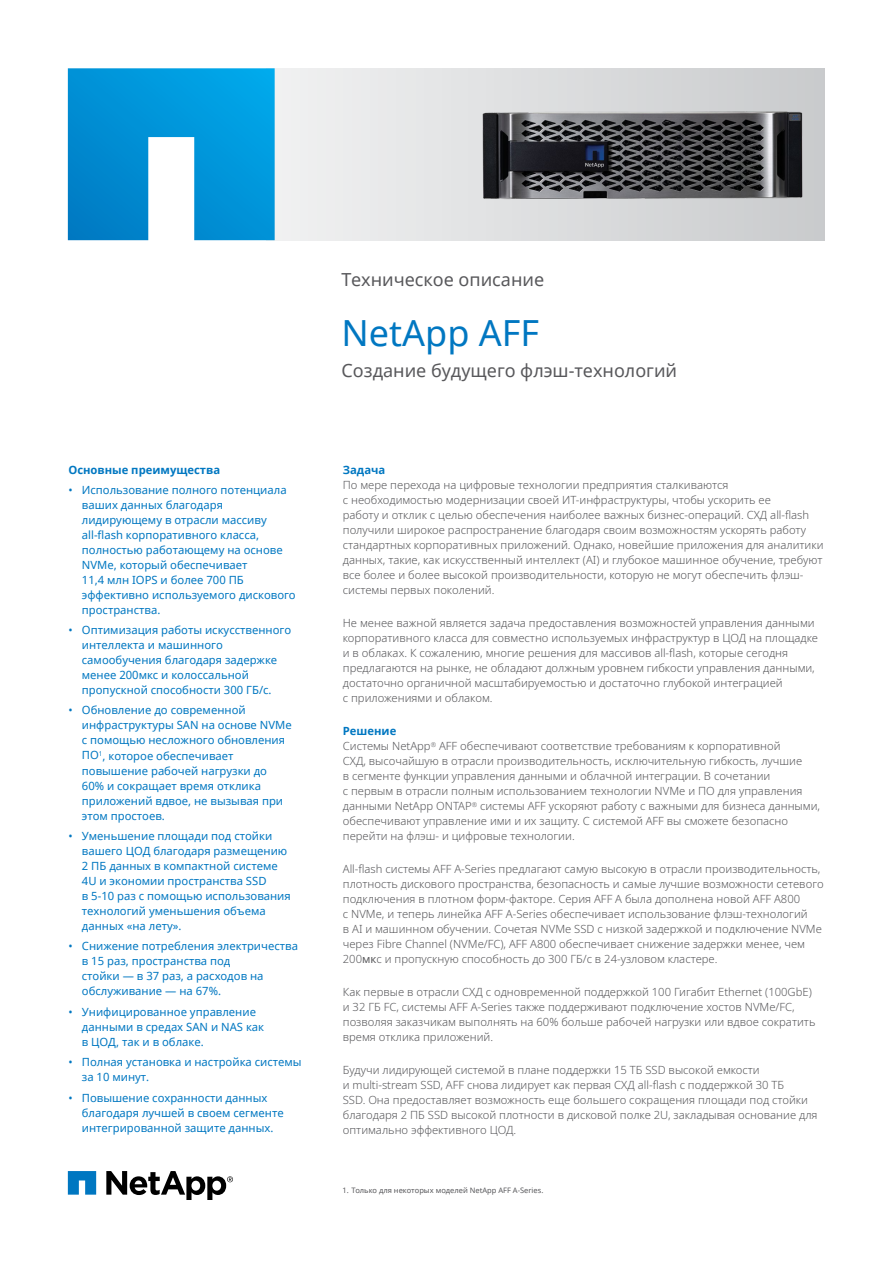
<style>
.page{position:relative;width:893px;height:1263px;background:#fff}
.page>*{position:absolute;margin:0;border:0;box-sizing:border-box;transform-origin:0 0}
.t1{font:36px "Noto Sans";color:#0077c1}
.t2{font:18px "Noto Sans";color:#58585b}
.t3{font:300 11.25px/15px "Noto Sans";color:#58585b}
.t4{font:11.25px/15px "Noto Sans";color:#0077c1}
.t5{font:700 11.25px "Noto Sans";color:#0077c1}
.t6{font:7.5px "Noto Sans";color:#58585b}
.s1{font-weight:700;color:#0077c1}
.s2{font-weight:400}
</style>
<div class="page">
<div style="left:266px;top:68px;width:559px;height:172px;background:linear-gradient(to right,#f1f2f2,#c9cbcc)"></div>
<svg style="left:68px;top:68px;width:207px;height:172px;background:#22a1dc"></svg>
<svg style="left:68px;top:1171px;width:28px;height:23px"></svg>
<svg style="left:106px;top:1171px;width:127px;height:29px"></svg>
<img style="left:481px;top:110px;width:323px;height:90px">
<p class="t5" style="left:68px;top:462px;width:153px">Основные преимущества</p>
<p class="t4" style="left:82px;top:482px;width:215px;text-indent:-14px">• Использование полного потенциала ваших данных благодаря лидирующему в отрасли массиву all-flash корпоративного класса, полностью работающему на основе<br>NVMe, который обеспечивает<br>11,4 млн IOPS и более 700 ПБ эффективно используемого дискового пространства.</p>
<p class="t4" style="left:82px;top:622px;width:211px;text-indent:-14px">• Оптимизация работы искусственного интеллекта и машинного самообучения благодаря задержке менее 200мкс и колоссальной пропускной способности 300 ГБ/с.</p>
<p class="t4" style="left:82px;top:702px;width:211px;text-indent:-13px">• Обновление до современной инфраструктуры SAN на основе NVMe с помощью несложного обновления<br>ПО<sup>1</sup>, которое обеспечивает повышение рабочей нагрузки до<br>60% и сокращает время отклика приложений вдвое, не вызывая при этом простоев.</p>
<p class="t4" style="left:82px;top:828px;width:210px;text-indent:-14px">• Уменьшение площади под стойки вашего ЦОД благодаря размещению<br>2 ПБ данных в компактной системе<br>4U и экономии пространства SSD<br>в 5-10 раз с помощью использования технологий уменьшения объема данных «на лету».</p>
<p class="t4" style="left:82px;top:938px;width:218px;text-indent:-14px">• Снижение потребления электричества в 15 раз, пространства под<br>стойки — в 37 раз, а расходов на обслуживание — на 67%.</p>
<p class="t4" style="left:82px;top:1004px;width:184px;text-indent:-14px">• Унифицированное управление данными в средах SAN и NAS как в ЦОД, так и в облаке.</p>
<p class="t4" style="left:82px;top:1054px;width:221px;text-indent:-14px">• Полная установка и настройка системы за 10 минут.</p>
<p class="t4" style="left:82px;top:1090px;width:203px;text-indent:-14px">• Повышение сохранности данных благодаря лучшей в своем сегменте интегрированной защите данных.</p>
<h2 class="t2" style="left:342px;top:268px;width:204px">Техническое описание</h2>
<h1 class="t1" style="left:342px;top:308px;width:199px">NetApp AFF</h1>
<h2 class="t2" style="left:342px;top:358px;width:337px">Создание будущего флэш-технологий</h2>
<p class="t5" style="left:343px;top:462px;width:44px">Задача</p>
<p class="t3" style="left:343px;top:478px;width:482px">По мере перехода на цифровые технологии предприятия сталкиваются<br>с необходимостью модернизации своей ИТ-инфраструктуры, чтобы ускорить ее<br>работу и отклик с целью обеспечения наиболее важных бизнес-операций. СХД all-flash получили широкое распространение благодаря своим возможностям ускорять работу стандартных корпоративных приложений. Однако, новейшие приложения для аналитики данных, такие, как искусственный интеллект (AI) и глубокое машинное обучение, требуют все более и более высокой производительности, которую не могут обеспечить флэш&shy;системы первых поколений.</p>
<p class="t3" style="left:343px;top:616px;width:477px">Не менее важной является задача предоставления возможностей управления данными корпоративного класса для совместно используемых инфраструктур в ЦОД на площадке и в облаках. К сожалению, многие решения для массивов all-flash, которые сегодня предлагаются на рынке, не обладают должным уровнем гибкости управления данными, достаточно органичной масштабируемостью и достаточно глубокой интеграцией<br>с приложениями и облаком.</p>
<p class="t3" style="left:343px;top:724px;width:479px"><span class="s1">Решение<br></span>Системы NetApp<sup>®</sup> AFF обеспечивают соответствие требованиям к корпоративной<br>СХД, высочайшую в отрасли производительность, исключительную гибкость, лучшие<br>в сегменте функции управления данными и облачной интеграции. В сочетании<br>с первым в отрасли полным использованием технологии NVMe и ПО для управления данными NetApp ONTAP<sup>®</sup> системы AFF ускоряют работу с важными для бизнеса данными, обеспечивают управление ими и их защиту. С системой AFF вы сможете безопасно перейти на флэш- и цифровые технологии.</p>
<p class="t3" style="left:343px;top:862px;width:482px">All-flash системы AFF A-Series предлагают самую высокую в отрасли производительность, плотность дискового пространства, безопасность и самые лучшие возможности сетевого подключения в плотном форм-факторе. Серия AFF A была дополнена новой AFF A800<br>с NVMe, и теперь линейка AFF A-Series обеспечивает использование флэш-технологий<br>в AI и машинном обучении. Сочетая NVMe SSD с низкой задержкой и подключение NVMe через Fibre Channel (NVMe/FC), AFF A800 обеспечивает снижение задержки менее, чем 200<span class="s2">мк</span>с и пропускную способность до 300 ГБ/с в 24-узловом кластере.</p>
<p class="t3" style="left:343px;top:985px;width:474px">Как первые в отрасли СХД с одновременной поддержкой 100 Гигабит Ethernet (100GbE) и 32 ГБ FC, системы AFF A-Series также поддерживают подключение хостов NVMe/FC, позволяя заказчикам выполнять на 60% больше рабочей нагрузки или вдвое сократить время отклика приложений.</p>
<p class="t3" style="left:343px;top:1063px;width:476px">Будучи лидирующей системой в плане поддержки 15 ТБ SSD высокой емкости<br>и multi-stream SSD, AFF снова лидирует как первая СХД all-flash с поддержкой 30 ТБ<br>SSD. Она предоставляет возможность еще большего сокращения площади под стойки благодаря 2 ПБ SSD высокой плотности в дисковой полке 2U, закладывая основание для оптимально эффективного ЦОД.</p>
<p class="t6" style="left:342px;top:1185px;width:202px">1. Только для некоторых моделей NetApp AFF A-Series.</p>
</div>
